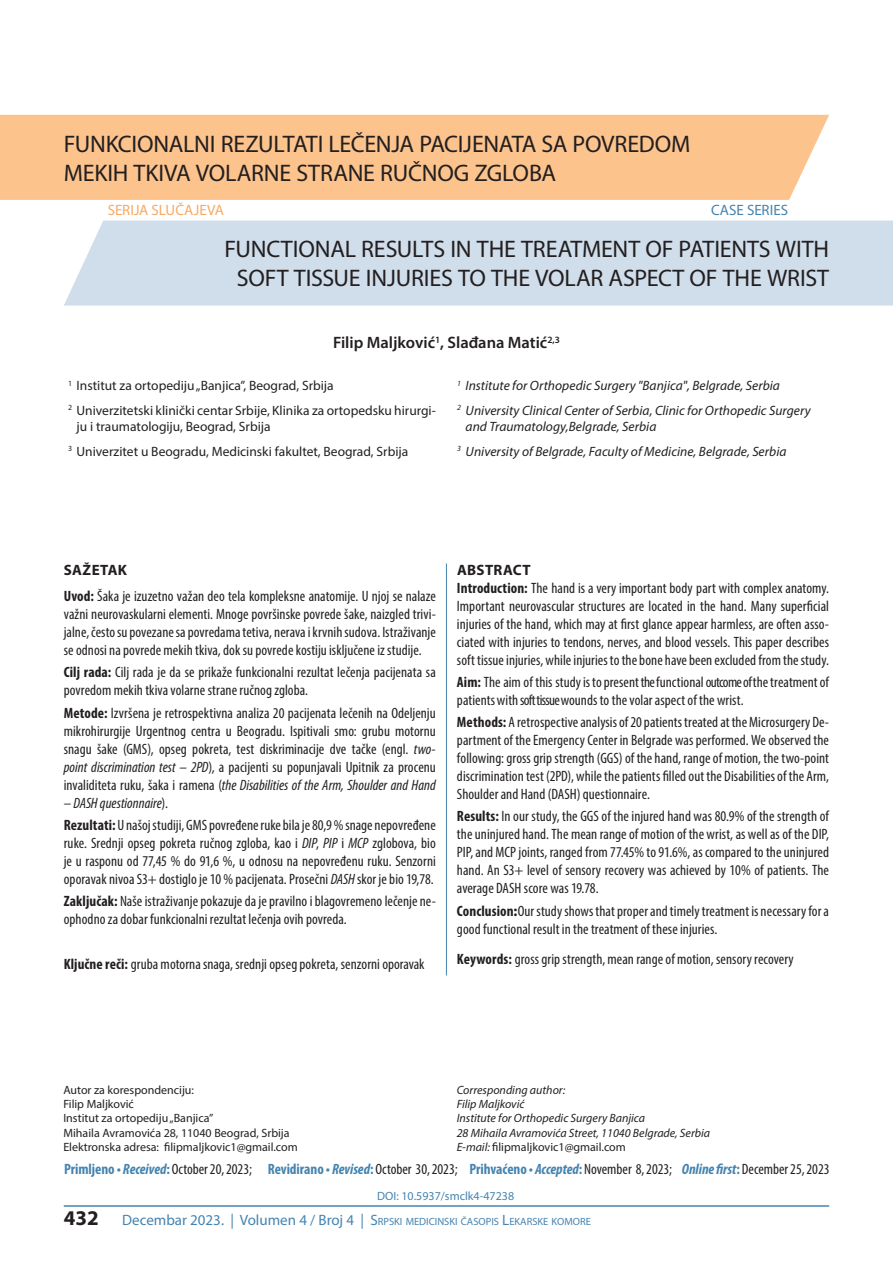
<style>
.page{position:relative;width:893px;height:1263px;background:#fff}
.page>*{position:absolute;margin:0;border:0;box-sizing:border-box;transform-origin:0 0}
.t1{font:24px/28.8px "Myriad Pro";letter-spacing:-.01em;color:#231f20;text-align:center}
.t2{font:700 21px "Myriad Pro";color:#231f20}
.t3{font:600 16.5px "Myriad Pro";color:#231f20}
.t4{font:condensed 15px/18px "Myriad Pro";letter-spacing:.005em;color:#231f20}
.t5{font:15px "Myriad Pro";letter-spacing:-.01em;color:#f9a963}
.t6{font:15px "Myriad Pro";color:#4584af}
.t7{font:italic 13.5px/24.8px "Myriad Pro";letter-spacing:.005em;color:#231f20}
.t8{font:13.5px/24.8px "Myriad Pro";color:#231f20}
.t9{font:12px/14.4px "Myriad Pro";color:#231f20}
.t10{font:italic 12px/14.4px "Myriad Pro";color:#231f20}
.t11{font:12px "Myriad Pro";color:#4584af}
.t12{font:10.5px "Myriad Pro";color:#4584af}
.s1{font-weight:700;font-stretch:normal}
.s2{font-weight:700}
.s3{font-style:italic}
.s4{font-style:normal}
.s5{font-weight:700;color:#4584af}
.s6{font-weight:700;font-style:italic;color:#4584af}
.s7{font-size:15px}
</style>
<div class="page">
<hr style="left:64px;top:1205px;width:765px;height:2px;background:#4584af">
<div style="left:0;top:115px;width:829px;height:85px;background:#fcc38c"></div>
<div style="left:64px;top:221px;width:829px;height:85px;background:#d0ddeb"></div>
<hr style="left:446px;top:563px;width:1px;height:412px;background:#4584af">
<h1 class="t1" style="left:64px;top:129px;width:628px;text-align:left">FUNKCIONALNI REZULTATI LEČENJA PACIJENATA SA POVREDOM<br>MEKIH TKIVA VOLARNE STRANE RUČNOG ZGLOBA</h1>
<p class="t5" style="left:108px;top:201px;width:117px">SERIJA SLUČAJEVA</p>
<p class="t6" style="left:711px;top:201px;width:51px">CASE SERIE</p>
<p class="t6" style="left:781px;top:201px;width:9px">S</p>
<h1 class="t1" style="left:225px;top:234px;width:606px">FUNCTIONAL RESULTS IN THE TREATMENT OF PATIENTS WITH<br>SOFT TISSUE INJURIES TO THE VOLAR ASPECT OF THE WRIST</h1>
<p class="t3" style="left:333px;top:332px;width:228px">Filip Maljković<sup>1</sup>, Slađana Matić<sup>2,3</sup></p>
<p class="t8" style="left:68px;top:373px;width:369px"><sup>1</sup> Institut za ortopediju „Banjica”, Beograd, Srbija<br><sup>2</sup> Univerzitetski klinički centar Srbije, Klinika za ortopedsku hirurgi-</p>
<p class="t8" style="left:68px;top:414px;width:342px;text-indent:9px">ju i traumatologiju, Beograd, Srbija<br><sup>3</sup> Univerzitet u Beogradu, Medicinski fakultet, Beograd, Srbija</p>
<p class="t7" style="left:457px;top:373px;width:355px"><sup>1</sup> Institute for Orthopedic Surgery "Banjica", Belgrade, Serbia<br><sup>2</sup> University Clinical Center of Serbia, Clinic for Orthopedic Surgery</p>
<p class="t7" style="left:457px;top:414px;width:331px;text-indent:9px">and Traumatology,Belgrade, Serbia<br><sup>3</sup> University of Belgrade, Faculty of Medicine, Belgrade, Serbia</p>
<p class="t4" style="left:64px;top:556px;width:374px;line-height:26.5px"><span class="s1">SAŽETAK<br></span><span class="s2">Uvod:</span> Šaka je izuzetno važan deo tela kompleksne anatomije. U njoj se nalaze</p>
<p class="t4" style="left:64px;top:605px;width:374px;text-align:justify">važni neurovaskularni elementi. Mnoge površinske povrede šake, naizgled trivi&shy;jalne, često su povezane sa povredama tetiva, nerava i krvnih sudova. Istraživanje se odnosi na povrede mekih tkiva, dok su povrede kostiju isključene iz studije.</p>
<p class="t4" style="left:64px;top:663px;width:374px"><span class="s2">Cilj rada:</span> Cilj rada je da se prikaže funkcionalni rezultat lečenja pacijenata sa povredom mekih tkiva volarne strane ručnog zgloba.</p>
<p class="t4" style="left:64px;top:703px;width:374px;text-align:justify"><span class="s2">Metode:</span> Izvršena je retrospektivna analiza 20 pacijenata lečenih na Odeljenju mikrohirurgije Urgentnog centra u Beogradu. Ispitivali smo: grubu motornu snagu šake (GMS), opseg pokreta, test diskriminacije dve tačke (engl. <span class="s3">two&shy;point discrimination test – 2PD</span>), a pacijenti su popunjavali Upitnik za procenu invaliditeta ruku, šaka i ramena (<span class="s3">the Disabilities of the Arm, Shoulder and Hand</span></p>
<p class="t4" style="left:64px;top:791px;width:373px;line-height:22.2px"><span class="s3">– DASH questionnaire</span>).<br><span class="s2">Rezultati:</span> U našoj studiji, GMS povređene ruke bila je 80,9 % snage nepovređene</p>
<p class="t4" style="left:64px;top:834px;width:374px;text-align:justify">ruke. Srednji opseg pokreta ručnog zgloba, kao i <span class="s3">DIP</span>, <span class="s3">PIP</span> i <span class="s3">MCP</span> zglobova, bio je u rasponu od 77,45 % do 91,6 %, u odnosu na nepovređenu ruku. Senzorni oporavak nivoa S3+ dostiglo je 10 % pacijenata. Prosečni <span class="s3">DASH</span> skor je bio 19,78.</p>
<p class="t4" style="left:64px;top:892px;width:374px"><span class="s2">Zaključak:</span> Naše istraživanje pokazuje da je pravilno i blagovremeno lečenje ne&shy;ophodno za dobar funkcionalni rezultat lečenja ovih povreda.</p>
<p class="t4" style="left:64px;top:954px;width:362px"><span class="s2">Ključne reči:</span> gruba motorna snaga, srednji opseg pokreta, senzorni oporavak</p>
<p class="t4" style="left:457px;top:560px;width:374px"><span class="s1">ABSTRACT<br></span><span class="s2">Introduction:</span> The hand is a very important body part with complex anatomy.<br>Important neurovascular structures are located in the hand. Many superficial injuries of the hand, which may at first glance appear harmless, are often asso&shy;ciated with injuries to tendons, nerves, and blood vessels. This paper describes soft tissue injuries, while injuries to the bone have been excluded from the study.</p>
<p class="t4" style="left:457px;top:673px;width:374px"><span class="s2">Aim:</span> The aim of this study is to present the functional outcome of the treatment of patients with soft tissue wounds to the volar aspect of the wrist.</p>
<p class="t4" style="left:457px;top:713px;width:374px;text-align:justify"><span class="s2">Methods:</span> A retrospective analysis of 20 patients treated at the Microsurgery De&shy;partment of the Emergency Center in Belgrade was performed. We observed the following: gross grip strength (GGS) of the hand, range of motion, the two-point discrimination test (2PD), while the patients filled out the Disabilities of the Arm, Shoulder and Hand (DASH) questionnaire.</p>
<p class="t4" style="left:457px;top:807px;width:374px;text-align:justify"><span class="s2">Results:</span> In our study, the GGS of the injured hand was 80.9% of the strength of the uninjured hand. The mean range of motion of the wrist, as well as of the DIP, PIP, and MCP joints, ranged from 77.45% to 91.6%, as compared to the uninjured hand. An S3+ level of sensory recovery was achieved by 10% of patients. The average DASH score was 19.78.</p>
<p class="t4" style="left:457px;top:901px;width:374px"><span class="s2">Conclusion</span><span class="s1">:</span>Our study shows that proper and timely treatment is necessary for a good functional result in the treatment of these injuries.</p>
<p class="t4" style="left:457px;top:950px;width:338px"><span class="s2">Keywords:</span> gross grip strength, mean range of motion, sensory recovery</p>
<p class="t9" style="left:63px;top:1082px;width:236px">Autor za korespondenciju:<br>Filip Maljković<br>Institut za ortopediju „Banjica”<br>Mihaila Avramovića 28, 11040 Beograd, Srbija Elektronska adresa: filipmaljkovic1@gmail.com</p>
<p class="t10" style="left:457px;top:1082px;width:255px">Corresponding author:<br>Filip Maljković<br>Institute for Orthopedic Surgery Banjica<br>28 Mihaila Avramovića Street, 11040 Belgrade, Serbia E-mail: <span class="s4">filipmaljkovic1@gmail.com</span></p>
<p class="t4" style="left:64px;top:1159px;width:767px"><span class="s5">Primljeno •</span> <span class="s6">Received</span><span class="s5">:</span> October 20, 2023; <span class="s5">Revidirano •</span> <span class="s6">Revised</span><span class="s5">:</span> October 30, 2023; <span class="s5">Prihvaćeno •</span> <span class="s6">Accepted</span><span class="s5">:</span> November 8, 2023; <span class="s6">Online first</span><span class="s5">:</span> December 25, 2023</p>
<p class="t11" style="left:377px;top:1188px;width:138px">DOI: 10.5937/smclk4-47238</p>
<h2 class="t2" style="left:64px;top:1204px;width:36px">432</h2>
<p class="t12" style="left:122px;top:1215px;width:470px"><span class="s7">Decembar 2023. | Volumen 4 / Broj 4 |</span> <span class="s7">S</span>RPSKI MEDICINSKI ČASOPIS <span class="s7">L</span>EKARSKE KOMORE</p>
</div>
